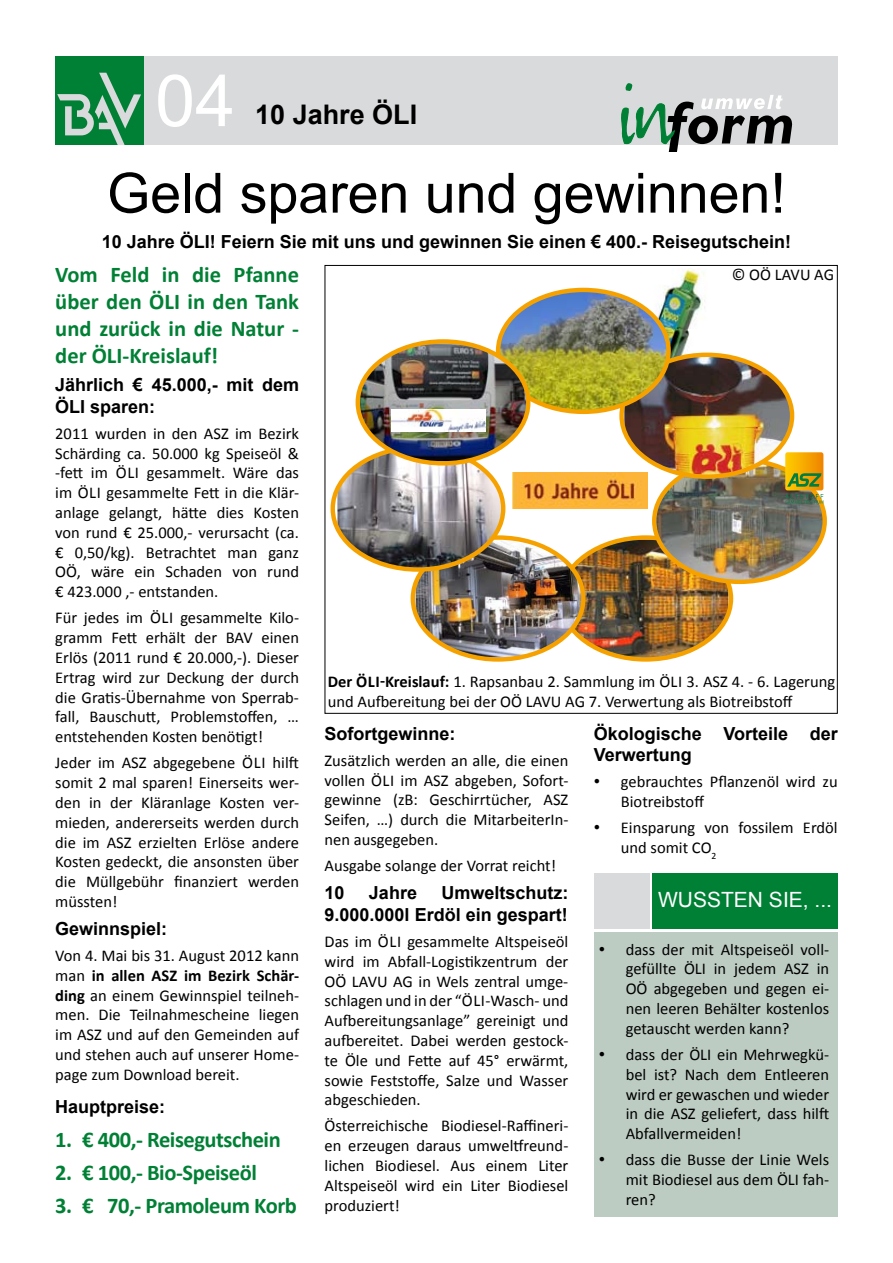
<style>
.page{position:relative;width:893px;height:1263px;background:#fff}
.page>*{position:absolute;margin:0;border:0;box-sizing:border-box;transform-origin:0 0}
.t1{font:72px "Arial";color:#fff}
.t2{font:55.5px "Arial";color:#000}
.t3{font:700 27px "Arial";color:#000}
.t4{font:700 22.5px/27px "Calibri";letter-spacing:-.015em;color:#008035;text-align:justify}
.t5{font:21px "Arial";color:#fff}
.t6{font:700 18px/21.6px "Arial";color:#000}
.t7{font:16.5px/19.8px "Calibri";color:#000;text-align:justify}
.s1{font-weight:700}
.s2{font-family:"Times New Roman";font-size:18px}
</style>
<div class="page">
<div style="left:60px;top:57px;width:778px;height:88px;background:#d9dadb"></div>
<div style="left:55px;top:57px;width:88px;height:88px;background:#008035"></div>
<svg style="left:57px;top:73px;width:84px;height:72px"></svg>
<svg style="left:621px;top:83px;width:172px;height:68px"></svg>
<img style="left:581px;top:540px;width:147px;height:119px">
<div style="left:558px;top:535px;width:175px;height:127px;border:4px solid #f5a200;border-radius:50%"></div>
<img style="left:654px;top:460px;width:171px;height:122px">
<div style="left:652px;top:458px;width:175px;height:126px;border:4px solid #f5a200;border-radius:50%"></div>
<img style="left:664px;top:268px;width:66px;height:87px">
<img style="left:624px;top:355px;width:168px;height:122px">
<div style="left:619px;top:353px;width:175px;height:126px;border:4px solid #f5a200;border-radius:50%"></div>
<img style="left:498px;top:290px;width:171px;height:122px">
<div style="left:496px;top:288px;width:175px;height:126px;border:4px solid #f5a200;border-radius:50%"></div>
<svg style="left:785px;top:452px;width:38px;height:52px;background:#b29520"></svg>
<img style="left:416px;top:538px;width:165px;height:119px">
<div style="left:411px;top:535px;width:175px;height:127px;border:4px solid #f5a200;border-radius:50%"></div>
<img style="left:337px;top:461px;width:166px;height:108px">
<div style="left:331px;top:445px;width:174px;height:127px;border:4px solid #f5a200;border-radius:50%"></div>
<img style="left:358px;top:341px;width:170px;height:120px">
<div style="left:356px;top:339px;width:174px;height:127px;border:4px solid #f5a200;border-radius:50%"></div>
<img style="left:391px;top:409px;width:95px;height:22px">
<img style="left:513px;top:472px;width:135px;height:36px">
<div style="left:594px;top:873px;width:55px;height:56px;background:#d9dadb"></div>
<div style="left:652px;top:873px;width:186px;height:56px;background:#008035"></div>
<div style="left:594px;top:932px;width:244px;height:284px;background:#bdccc3"></div>
<h1 class="t1" style="left:155px;top:54px;width:82px">04</h1>
<h3 class="t3" style="left:255px;top:97px;width:164px">10 Jahre Öli</h3>
<h2 class="t2" style="left:107px;top:157px;width:680px">Geld sparen und gewinnen!</h2>
<p class="t6" style="left:102px;top:232px;width:691px">10 Jahre Öli! Feiern Sie mit uns und gewinnen Sie einen € 400.- Reisegutschein!</p>
<h3 class="t4" style="left:55px;top:261px;width:245px">Vom Feld in die Pfanne über den ÖLI in den Tank und zurück in die Natur - der ÖLI-Kreislauf!</h3>
<p class="t6" style="left:55px;top:374px;width:245px">Jährlich € 45.000,- mit dem<br>Öli sparen:</p>
<p class="t7" style="left:55px;top:423px;width:245px">2011 wurden in den ASZ im Bezirk Schärding ca. 50.000 kg Speiseöl &amp; -fett im Öli gesammelt. Wäre das im Öli gesammelte Fett in die Klär&shy;anlage gelangt, hätte dies Kosten von rund € 25.000,- verursacht (ca. € 0,50/kg). Betrachtet man ganz OÖ, wäre ein Schaden von rund € 423.000 ,- entstanden.</p>
<p class="t7" style="left:55px;top:608px;width:245px">Für jedes im Öli gesammelte Kilo&shy;gramm Fett erhält der BAV einen Erlös (2011 rund € 20.000,-). Dieser Ertrag wird zur Deckung der durch die Gratis-Übernahme von Sperrab&shy;fall, Bauschutt, Problemstoffen, … entstehenden Kosten benötigt!</p>
<p class="t7" style="left:55px;top:753px;width:245px">Jeder im ASZ abgegebene Öli hilft somit 2 mal sparen! Einerseits wer&shy;den in der Kläranlage Kosten ver&shy;mieden, andererseits werden durch die im ASZ erzielten Erlöse andere Kosten gedeckt, die ansonsten über die Müllgebühr finanziert werden müssten!</p>
<p class="t6" style="left:55px;top:918px;width:114px">Gewinnspiel:</p>
<p class="t7" style="left:55px;top:946px;width:245px">Von 4. Mai bis 31. August 2012 kann man <span class="s1">in allen ASZ im Bezirk Schär&shy;ding</span> an einem Gewinnspiel teilneh&shy;men. Die Teilnahmescheine liegen im ASZ und auf den Gemeinden auf und stehen auch auf unserer Home&shy;page zum Download bereit.</p>
<p class="t6" style="left:55px;top:1097px;width:112px">Hauptpreise:</p>
<h3 class="t4" style="left:55px;top:1126px;width:227px">1. € 400,- Reisegutschein</h3>
<h3 class="t4" style="left:55px;top:1158px;width:203px">2. € 100,- Bio-Speiseöl</h3>
<h3 class="t4" style="left:55px;top:1191px;width:243px">3. € 70,- Pramoleum Korb</h3>
<p class="t7" style="left:732px;top:265px;width:104px">© OÖ LAVU AG</p>
<p class="t7" style="left:328px;top:671px;width:509px"><span class="s1">Der Öli-Kreislauf:</span> 1. Rapsanbau 2. Sammlung im Öli 3. ASZ 4. - 6. Lagerung und Aufbereitung bei der OÖ LAVU AG 7. Verwertung als Biotreibstoff</p>
<p class="t6" style="left:594px;top:723px;width:245px">Ökologische Vorteile der<br>Verwertung</p>
<p class="t7" style="left:621px;top:772px;width:218px;text-indent:-27px"><span class="s2">•</span> gebrauchtes Pflanzenöl wird zu<br>Biotreibstoff</p>
<p class="t7" style="left:621px;top:818px;width:218px;text-indent:-27px"><span class="s2">•</span> Einsparung von fossilem Erdöl und somit CO<sub>2</sub></p>
<p class="t6" style="left:325px;top:723px;width:133px">Sofortgewinne:</p>
<p class="t7" style="left:325px;top:750px;width:245px">Zusätzlich werden an alle, die einen vollen Öli im ASZ abgeben, Sofort&shy;gewinne (zB: Geschirrtücher, ASZ Seifen, …) durch die MitarbeiterIn&shy;nen ausgegeben.</p>
<p class="t7" style="left:325px;top:856px;width:233px">Ausgabe solange der Vorrat reicht!</p>
<p class="t6" style="left:325px;top:882px;width:22px">10</p>
<p class="t6" style="left:369px;top:882px;width:50px">Jahre</p>
<p class="t6" style="left:325px;top:882px;width:245px;text-align:right">Umweltschutz:<br>9.000.000l Erdöl ein gespart!</p>
<p class="t7" style="left:325px;top:931px;width:245px">Das im Öli gesammelte Altspeiseöl wird im Abfall-Logistikzentrum der OÖ LAVU AG in Wels zentral umge&shy;schlagen und in der “Öli-Wasch- und Aufbereitungsanlage” gereinigt und aufbereitet. Dabei werden gestock&shy;te Öle und Fette auf 45° erwärmt, sowie Feststoffe, Salze und Wasser abgeschieden.</p>
<p class="t7" style="left:325px;top:1116px;width:245px">Österreichische Biodiesel-Raffineri&shy;en erzeugen daraus umweltfreund&shy;lichen Biodiesel. Aus einem Liter Altspeiseöl wird ein Liter Biodiesel produziert!</p>
<p class="t5" style="left:658px;top:886px;width:175px">Wussten Sie, ...</p>
<p class="t7" style="left:626px;top:939px;width:205px;text-indent:-27px"><span class="s2">•</span> dass der mit Altspeiseöl voll&shy;gefüllte ÖLI in jedem ASZ in OÖ abgegeben und gegen ei&shy;nen leeren Behälter kostenlos getauscht werden kann?</p>
<p class="t7" style="left:626px;top:1044px;width:205px;text-indent:-27px"><span class="s2">•</span> dass der ÖLI ein Mehrwegkü&shy;bel ist? Nach dem Entleeren wird er gewaschen und wieder in die ASZ geliefert, dass hilft Abfallvermeiden!</p>
<p class="t7" style="left:626px;top:1150px;width:205px;text-indent:-27px"><span class="s2">•</span> dass die Busse der Linie Wels mit Biodiesel aus dem ÖLI fah&shy;ren?</p>
</div>
